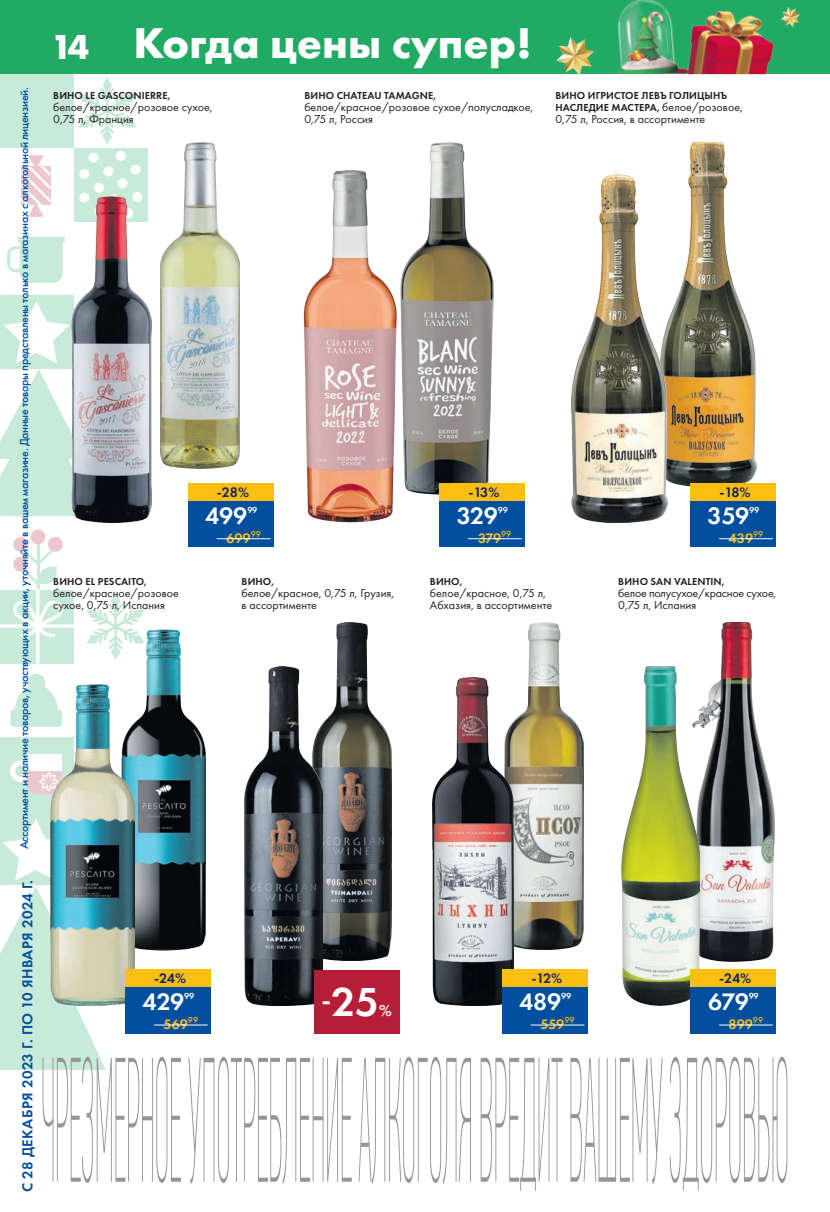
<style>
.page{position:relative;width:830px;height:1212px;background:#fff}
.page>*{position:absolute;margin:0;border:0;box-sizing:border-box;transform-origin:0 0}
.t1{font:700 44.7px "Futura PT";color:#fff}
.XX__DISCOUNT_21{font:600 42px "Futura PT";color:#fff}
.BIG_PRICE_21{font:600 24.75px "Futura PT";letter-spacing:-.01em;color:#fff}
.XX__DISCOUNT_21-2{font:600 16.5px "Futura PT";color:#fff}
.t2{font:600 15px "Futura PT";letter-spacing:.03em;color:#014f9e}
.OLD_PRICE_2021_20mm{font:600 14.25px "Futura PT";color:#fdbe12}
.XX__21{font:600 14.25px "Futura PT";letter-spacing:-.06em;color:#102261}
.DESCRIPTION{font:12px/12px "Futura PT";color:#231f20}
.DESCRIPTION-2{font:500 12px "Futura PT";letter-spacing:-.025em;color:#014f9e}
.DESCRIPTION-3{font:12px/12px "Futura PT";letter-spacing:-.02em;color:#231f20}
.t3{font:600 10.5px/12px "Futura PT";letter-spacing:.01em;color:#231f20}
.BIG_PRICE_21-2{font:600 9px "Futura PT";letter-spacing:-.03em;color:#fff}
.s1{font-size:36px}
.s2{font-weight:400;font-size:12px}
</style>
<div class="page">
<hr style="left:37px;top:537px;width:2px;height:51px;background:#21aa64">
<div style="left:31px;top:529px;width:14px;height:15px;background:#ecc7cd;border-radius:50%"></div>
<div style="left:13px;top:537px;width:15px;height:15px;background:#ecc7cd;border-radius:50%"></div>
<div style="left:48px;top:537px;width:15px;height:15px;background:#ecc7cd;border-radius:50%"></div>
<svg style="left:0;top:546px;width:146px;height:524px"></svg>
<svg style="left:0;top:74px;width:147px;height:442px"></svg>
<div style="left:0;top:0;width:829px;height:74px;background:#21aa64"></div>
<hr style="left:829px;top:0;width:1px;height:74px;background:#21aa64">
<img style="left:617px;top:0;width:46px;height:73px">
<img style="left:663px;top:6px;width:126px;height:68px">
<img style="left:780px;top:8px;width:19px;height:19px">
<img style="left:556px;top:37px;width:37px;height:37px">
<div style="left:158px;top:141px;width:82px;height:327px;background:#231f20;opacity:.45"></div>
<img style="left:72px;top:197px;width:80px;height:325px">
<img style="left:400px;top:142px;width:93px;height:352px">
<div style="left:301px;top:171px;width:96px;height:352px;background:#231f20;opacity:.45"></div>
<img style="left:666px;top:142px;width:89px;height:344px">
<img style="left:571px;top:175px;width:95px;height:347px">
<img style="left:122px;top:629px;width:84px;height:321px">
<img style="left:50px;top:685px;width:84px;height:320px">
<img style="left:322px;top:622px;width:69px;height:339px">
<img style="left:244px;top:667px;width:78px;height:338px">
<img style="left:513px;top:622px;width:70px;height:328px">
<img style="left:433px;top:677px;width:80px;height:328px">
<div style="left:689px;top:621px;width:86px;height:341px;background:#231f20;opacity:.45"></div>
<div style="left:619px;top:665px;width:81px;height:341px;background:#231f20;opacity:.45"></div>
<svg style="left:43px;top:1057px;width:744px;height:134px"></svg>
<div style="left:188px;top:483px;width:86px;height:64px;background:#014f9e"></div>
<div style="left:188px;top:483px;width:86px;height:17px;background:#fdbe12"></div>
<hr style="left:217px;top:538px;width:53px;height:1px;background:#fff">
<div style="left:439px;top:483px;width:85px;height:64px;background:#014f9e"></div>
<div style="left:439px;top:483px;width:85px;height:17px;background:#fdbe12"></div>
<hr style="left:467px;top:538px;width:54px;height:1px;background:#fff">
<div style="left:690px;top:483px;width:85px;height:64px;background:#014f9e"></div>
<div style="left:690px;top:483px;width:85px;height:17px;background:#fdbe12"></div>
<hr style="left:718px;top:538px;width:54px;height:1px;background:#fff">
<div style="left:126px;top:970px;width:85px;height:63px;background:#014f9e"></div>
<div style="left:126px;top:970px;width:85px;height:17px;background:#fdbe12"></div>
<hr style="left:154px;top:1024px;width:54px;height:1px;background:#fff">
<div style="left:502px;top:970px;width:85px;height:63px;background:#014f9e"></div>
<div style="left:502px;top:970px;width:85px;height:17px;background:#fdbe12"></div>
<hr style="left:530px;top:1024px;width:54px;height:1px;background:#fff">
<div style="left:690px;top:970px;width:85px;height:63px;background:#014f9e"></div>
<div style="left:690px;top:970px;width:85px;height:17px;background:#fdbe12"></div>
<hr style="left:718px;top:1024px;width:54px;height:1px;background:#fff">
<div style="left:314px;top:970px;width:85px;height:63px;background:#b61e37"></div>
<p class="DESCRIPTION-2" style="left:17px;top:849px;width:764px;rotate:-90deg">Ассортимент и наличие товаров, участвующих в акции, уточняйте в вашем магазине. Данные товары представлены только в магазинах с алкогольной лицензией.</p>
<p class="t2" style="left:18px;top:1192px;width:313px;rotate:-90deg">С 28 ДЕКАБРЯ 2023 Г. ПО 10 ЯНВАРЯ 2024 Г.</p>
<h1 class="t1" style="left:51px;top:15px;width:482px"><span class="s1">14</span> Когда цены супер!</h1>
<p class="t3" style="left:53px;top:90px;width:119px">ВИНО LE GASCONIERRE,</p>
<p class="DESCRIPTION" style="left:53px;top:101px;width:161px">белое/красное/розовое сухое,<br>0,75 л, Франция</p>
<p class="t3" style="left:304px;top:90px;width:133px">ВИНО CHATEAU TAMAGNE,</p>
<p class="DESCRIPTION" style="left:304px;top:101px;width:230px">белое/красное/розовое сухое/полусладкое,<br>0,75 л, Россия</p>
<p class="t3" style="left:555px;top:90px;width:189px">ВИНО ИГРИСТОЕ ЛЕВЪ ГОЛИЦЫНЪ<br>НАСЛЕДИЕ МАСТЕРА, <span class="s2">белое/розовое,</span></p>
<p class="DESCRIPTION" style="left:555px;top:113px;width:151px">0,75 л, Россия, в ассортименте</p>
<p class="t3" style="left:53px;top:576px;width:95px">ВИНО EL PESCAITO,</p>
<p class="DESCRIPTION" style="left:53px;top:587px;width:127px">белое/красное/розовое сухое, 0,75 л, Испания</p>
<p class="XX__21" style="left:216px;top:483px;width:34px">-28%</p>
<p class="OLD_PRICE_2021_20mm" style="left:226px;top:529px;width:36px">699<sup>99</sup></p>
<p class="BIG_PRICE_21" style="left:205px;top:500px;width:44px">499</p>
<p class="BIG_PRICE_21-2" style="left:247px;top:504px;width:11px">99</p>
<p class="t3" style="left:241px;top:576px;width:34px">ВИНО,</p>
<p class="DESCRIPTION" style="left:241px;top:587px;width:154px">белое/красное, 0,75 л, Грузия, в ассортименте</p>
<p class="XX__21" style="left:468px;top:483px;width:32px">-13%</p>
<p class="OLD_PRICE_2021_20mm" style="left:478px;top:529px;width:35px">379<sup>99</sup></p>
<p class="BIG_PRICE_21" style="left:456px;top:500px;width:43px">329</p>
<p class="BIG_PRICE_21-2" style="left:497px;top:504px;width:11px">99</p>
<p class="t3" style="left:430px;top:576px;width:34px">ВИНО,</p>
<p class="DESCRIPTION" style="left:429px;top:587px;width:124px">белое/красное, 0,75 л,<br>Абхазия, в ассортименте</p>
<p class="XX__21" style="left:719px;top:483px;width:33px">-18%</p>
<p class="OLD_PRICE_2021_20mm" style="left:728px;top:529px;width:36px">439<sup>99</sup></p>
<p class="BIG_PRICE_21" style="left:707px;top:500px;width:43px">359</p>
<p class="BIG_PRICE_21-2" style="left:749px;top:504px;width:11px">99</p>
<p class="t3" style="left:618px;top:576px;width:108px">ВИНО SAN VALENTIN,</p>
<p class="DESCRIPTION-3" style="left:618px;top:587px;width:159px">белое полусухое/красное сухое,<br>0,75 л, Испания</p>
<p class="XX__21" style="left:154px;top:970px;width:34px">-24%</p>
<p class="OLD_PRICE_2021_20mm" style="left:163px;top:1015px;width:36px">569<sup>99</sup></p>
<p class="BIG_PRICE_21" style="left:142px;top:986px;width:43px">429</p>
<p class="BIG_PRICE_21-2" style="left:184px;top:991px;width:11px">99</p>
<p class="XX__DISCOUNT_21" style="left:321px;top:976px;width:59px"><sup>-</sup>25</p>
<p class="XX__DISCOUNT_21-2" style="left:379px;top:1000px;width:14px">%</p>
<p class="XX__21" style="left:531px;top:970px;width:32px">-12%</p>
<p class="OLD_PRICE_2021_20mm" style="left:540px;top:1015px;width:36px">559<sup>99</sup></p>
<p class="BIG_PRICE_21" style="left:518px;top:986px;width:44px">489</p>
<p class="BIG_PRICE_21-2" style="left:561px;top:991px;width:11px">99</p>
<p class="XX__21" style="left:718px;top:970px;width:34px">-24%</p>
<p class="OLD_PRICE_2021_20mm" style="left:728px;top:1015px;width:36px">899<sup>99</sup></p>
<p class="BIG_PRICE_21" style="left:707px;top:986px;width:42px">679</p>
<p class="BIG_PRICE_21-2" style="left:748px;top:991px;width:11px">99</p>
</div>
